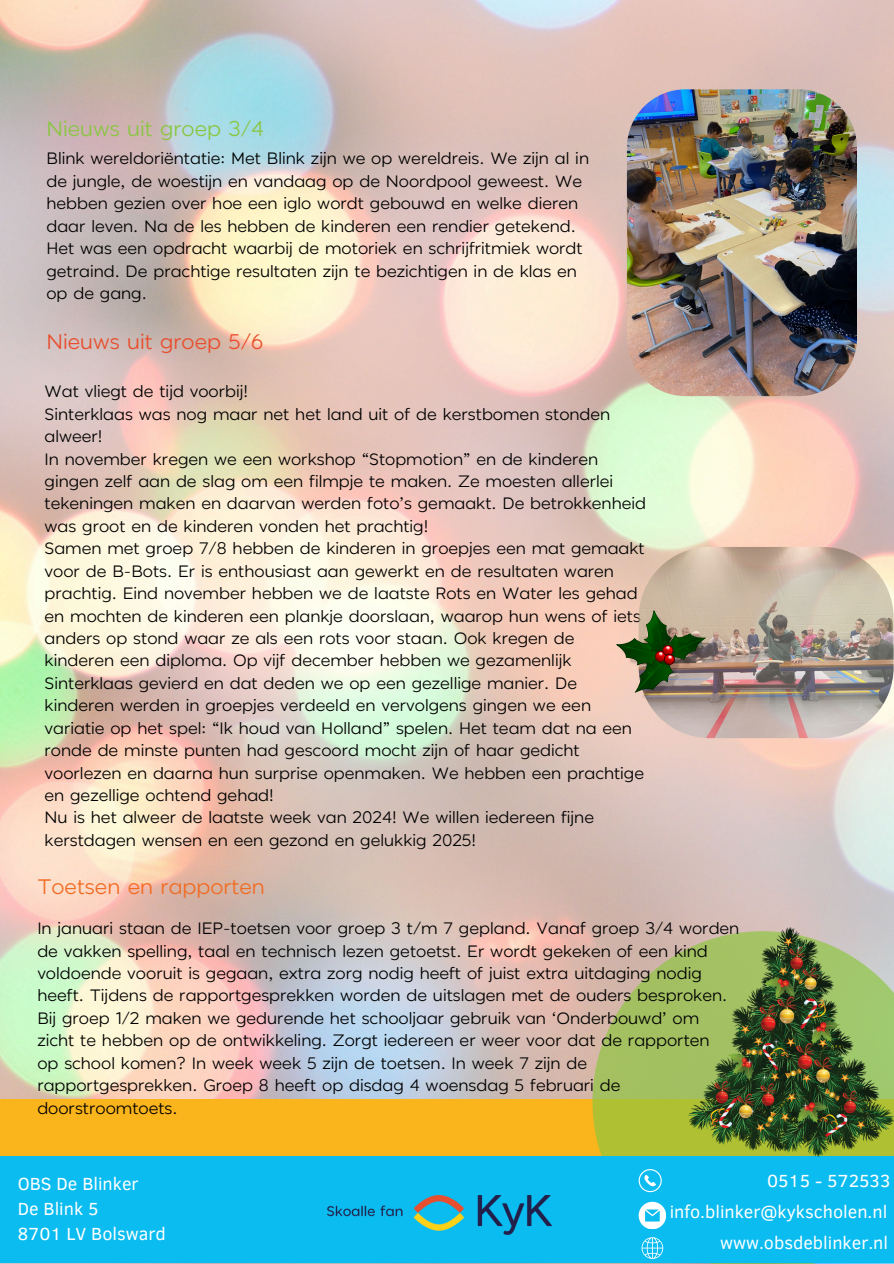
<style>
.page{position:relative;width:894px;height:1264px;background:#fff}
.page>*{position:absolute;margin:0;border:0;box-sizing:border-box;transform-origin:0 0}
.t1{font:21px "JT Marnie";color:#f16b22}
.t2{font:21px "JT Marnie";color:#8ac642}
.t3{font:21px "JT Marnie";color:#e94d2d}
.t4{font:18px "Clear Sans";color:#fff}
.t5{font:16.5px/22.4px "JT Marnie";color:#000}
</style>
<div class="page">
<img style="left:0;top:0;width:893px;height:1263px">
<div style="left:0;top:1099px;width:893px;height:65px;background:#fbb51c"></div>
<svg style="left:592px;top:931px;width:301px;height:332px;background:#b1bc6a"></svg>
<div style="left:0;top:1155px;width:893px;height:107px;background:#0bbcf1"></div>
<img style="left:327px;top:1195px;width:224px;height:39px">
<svg style="left:638px;top:1201px;width:27px;height:27px"></svg>
<svg style="left:638px;top:1169px;width:23px;height:23px"></svg>
<svg style="left:641px;top:1237px;width:22px;height:22px"></svg>
<img style="left:688px;top:927px;width:205px;height:229px">
<img style="left:626px;top:89px;width:230px;height:307px;border-radius:58px">
<img style="left:638px;top:547px;width:254px;height:191px;border-radius:71px">
<img style="left:619px;top:614px;width:92px;height:85px">
<img style="left:615px;top:610px;width:92px;height:83px">
<p class="t2" style="left:46px;top:119px;width:219px">Nieuws uit groep 3/4</p>
<p class="t5" style="left:46px;top:148px;width:544px">Blink wereldoriëntatie: Met Blink zijn we op wereldreis. We zijn al in</p>
<p class="t5" style="left:46px;top:171px;width:537px">de jungle, de woestijn en vandaag op de Noordpool geweest. We</p>
<h1 class="t5" style="left:46px;top:193px;width:533px">hebben gezien over hoe een iglo wordt gebouwd en welke dieren</h1>
<p class="t5" style="left:46px;top:215px;width:530px">daar leven. Na de les hebben de kinderen een rendier getekend.</p>
<p class="t5" style="left:46px;top:238px;width:537px">Het was een opdracht waarbij de motoriek en schrijfritmiek wordt</p>
<p class="t5" style="left:46px;top:260px;width:532px">getraind. De prachtige resultaten zijn te bezichtigen in de klas en</p>
<p class="t5" style="left:46px;top:283px;width:102px">op de gang.</p>
<p class="t3" style="left:46px;top:332px;width:218px">Nieuws uit groep 5/6</p>
<p class="t5" style="left:45px;top:381px;width:205px">Wat vliegt de tijd voorbij!</p>
<p class="t5" style="left:45px;top:403px;width:567px">Sinterklaas was nog maar net het land uit of de kerstbomen stonden alweer!</p>
<p class="t5" style="left:45px;top:448px;width:602px">In november kregen we een workshop “Stopmotion” en de kinderen gingen zelf aan de slag om een filmpje te maken. Ze moesten allerlei tekeningen maken en daarvan werden foto’s gemaakt. De betrokkenheid was groot en de kinderen vonden het prachtig!</p>
<p class="t5" style="left:45px;top:538px;width:601px">Samen met groep 7/8 hebben de kinderen in groepjes een mat gemaakt voor de B-Bots. Er is enthousiast aan gewerkt en de resultaten waren prachtig. Eind november hebben we de laatste Rots en Water les gehad en mochten de kinderen een plankje doorslaan, waarop hun wens of iets anders op stond waar ze als een rots voor staan. Ook kregen de kinderen een diploma. Op vijf december hebben we gezamenlijk Sinterklaas gevierd en dat deden we op een gezellige manier. De kinderen werden in groepjes verdeeld en vervolgens gingen we een variatie op het spel: “Ik houd van Holland” spelen. Het team dat na een ronde de minste punten had gescoord mocht zijn of haar gedicht voorlezen en daarna hun surprise openmaken. We hebben een prachtige en gezellige ochtend gehad!</p>
<p class="t5" style="left:45px;top:807px;width:551px">Nu is het alweer de laatste week van 2024! We willen iedereen fijne kerstdagen wensen en een gezond en gelukkig 2025!</p>
<p class="t1" style="left:37px;top:877px;width:229px">Toetsen en rapporten</p>
<p class="t5" style="left:37px;top:917px;width:703px">In januari staan de IEP-toetsen voor groep 3 t/m 7 gepland. Vanaf groep 3/4 worden de vakken spelling, taal en technisch lezen getoetst. Er wordt gekeken of een kind voldoende vooruit is gegaan, extra zorg nodig heeft of juist extra uitdaging nodig heeft. Tijdens de rapportgesprekken worden de uitslagen met de ouders besproken.<br>Bij groep 1/2 maken we gedurende het schooljaar gebruik van ‘Onderbouwd’ om zicht te hebben op de ontwikkeling. Zorgt iedereen er weer voor dat de rapporten</p>
<p class="t5" style="left:37px;top:1052px;width:584px">op school komen? In week week 5 zijn de toetsen. In week 7 zijn de rapportgesprekken. Groep 8 heeft op disdag 4 woensdag 5 februari de doorstroomtoets.</p>
<p class="t4" style="left:18px;top:1170px;width:122px">OBS De Blinker</p>
<h1 class="t4" style="left:18px;top:1195px;width:82px">De Blink 5</h1>
<p class="t4" style="left:18px;top:1220px;width:150px">8701 LV Bolsward</p>
<p class="t4" style="left:27px;top:1188px;width:129px">OBS De Utskoat</p>
<h1 class="t4" style="left:27px;top:1213px;width:111px">De Tsjasker 4</h1>
<p class="t4" style="left:766px;top:1167px;width:125px">0515 - 572533</p>
<p class="t4" style="left:669px;top:1198px;width:219px">info.blinker@kykscholen.nl</p>
<p class="t4" style="left:720px;top:1229px;width:169px">www.obsdeblinker.nl</p>
</div>
